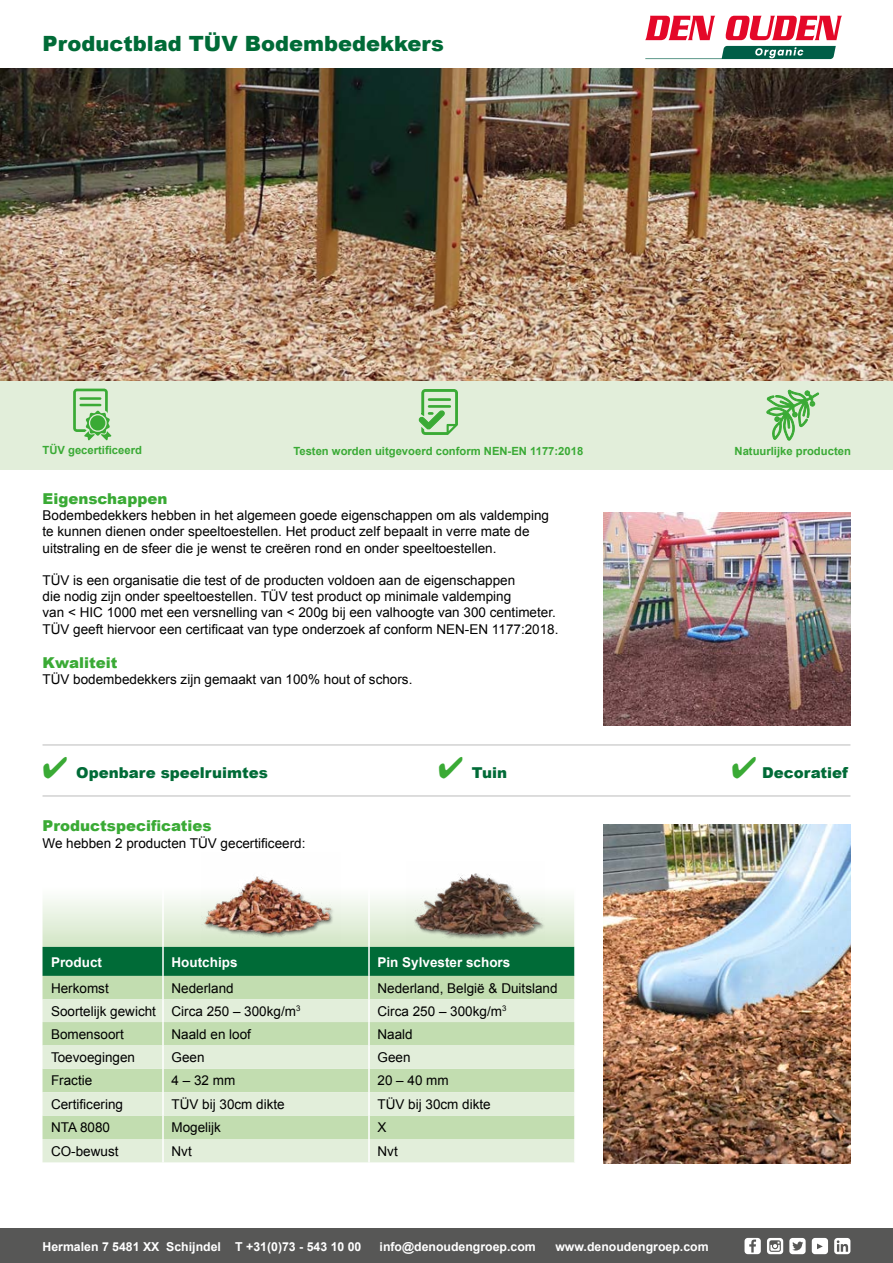
<style>
.page{position:relative;width:893px;height:1263px;background:#fff}
.page>*{position:absolute;margin:0;border:0;box-sizing:border-box;transform-origin:0 0}
.t1{font:900 21px "Arial";color:#006b37}
.t2{font:900 15px "Arial";color:#3aaa35}
.t3{font:900 15px "Arial";color:#006b37}
.t4{font:13.5px/16.2px "Arial";color:#000}
.t5{font:700 13.5px "Arial";color:#fff}
.t6{font:700 12.3px "Arial";color:#fff}
.t7{font:700 11.25px "Arial";color:#3aaa35}
.s1{color:#3aaa35}
</style>
<div class="page">
<svg style="left:43px;top:898px;width:531px;height:78px;background:#68a782"></svg>
<div style="left:43px;top:976px;width:531px;height:23px;background:#c2ddb0"></div>
<svg style="left:43px;top:999px;width:531px;height:163px;background:#d4e6c8"></svg>
<hr style="left:162px;top:887px;width:2px;height:60px;background:#fff">
<hr style="left:368px;top:887px;width:2px;height:60px;background:#fff">
<hr style="left:162px;top:947px;width:2px;height:29px;background:#fff">
<hr style="left:368px;top:947px;width:2px;height:29px;background:#fff">
<hr style="left:162px;top:976px;width:2px;height:23px;background:#fff">
<hr style="left:368px;top:976px;width:2px;height:23px;background:#fff">
<hr style="left:162px;top:999px;width:2px;height:23px;background:#fff">
<hr style="left:368px;top:999px;width:2px;height:23px;background:#fff">
<hr style="left:162px;top:1022px;width:2px;height:23px;background:#fff">
<hr style="left:368px;top:1022px;width:2px;height:23px;background:#fff">
<hr style="left:162px;top:1069px;width:2px;height:23px;background:#fff">
<hr style="left:368px;top:1069px;width:2px;height:23px;background:#fff">
<hr style="left:162px;top:1115px;width:2px;height:24px;background:#fff">
<hr style="left:368px;top:1115px;width:2px;height:24px;background:#fff">
<hr style="left:162px;top:1045px;width:2px;height:24px;background:#fff">
<hr style="left:368px;top:1045px;width:2px;height:24px;background:#fff">
<hr style="left:162px;top:1092px;width:2px;height:23px;background:#fff">
<hr style="left:368px;top:1092px;width:2px;height:23px;background:#fff">
<hr style="left:162px;top:1139px;width:2px;height:23px;background:#fff">
<hr style="left:368px;top:1139px;width:2px;height:23px;background:#fff">
<div style="left:0;top:381px;width:893px;height:89px;background:#e2eeda"></div>
<img style="left:604px;top:512px;width:246px;height:213px">
<div style="left:0;top:1229px;width:893px;height:34px;background:#575756"></div>
<hr style="left:43px;top:744px;width:807px;height:2px;background:#d2d2d2">
<hr style="left:43px;top:795px;width:807px;height:2px;background:#d2d2d2">
<div style="left:744px;top:1238px;width:17px;height:16px;background:#fff;border-radius:3px"></div>
<svg style="left:749px;top:1239px;width:7px;height:13px"></svg>
<div style="left:812px;top:1238px;width:16px;height:16px;background:#fff;border-radius:3px"></div>
<div style="left:767px;top:1238px;width:16px;height:16px;background:#fff;border-radius:3px"></div>
<svg style="left:769px;top:1240px;width:12px;height:12px"></svg>
<div style="left:834px;top:1238px;width:16px;height:16px;background:#fff;border-radius:3px"></div>
<div style="left:789px;top:1238px;width:17px;height:16px;background:#fff;border-radius:3px"></div>
<svg style="left:792px;top:1241px;width:11px;height:9px"></svg>
<svg style="left:837px;top:1240px;width:11px;height:12px"></svg>
<svg style="left:817px;top:1243px;width:6px;height:6px"></svg>
<img style="left:604px;top:825px;width:246px;height:338px">
<img style="left:202px;top:876px;width:138px;height:67px">
<div style="left:414px;top:873px;width:133px;height:72px;background:#000;opacity:.5"></div>
<img style="left:406px;top:873px;width:138px;height:69px">
<svg style="left:766px;top:389px;width:53px;height:52px"></svg>
<svg style="left:73px;top:389px;width:38px;height:52px"></svg>
<div style="left:90px;top:415px;width:15px;height:16px;background:#3aaa35;border-radius:50%"></div>
<svg style="left:418px;top:389px;width:40px;height:46px"></svg>
<img style="left:0;top:68px;width:893px;height:313px">
<svg style="left:645px;top:16px;width:70px;height:24px"></svg>
<svg style="left:725px;top:16px;width:117px;height:24px"></svg>
<svg style="left:645px;top:46px;width:191px;height:13px"></svg>
<h1 class="t1" style="left:43px;top:28px;width:403px">Productblad TÜV Bodembedekkers</h1>
<p class="t7" style="left:43px;top:443px;width:101px">TÜV gecertificeerd</p>
<p class="t7" style="left:293px;top:443px;width:291px">Testen worden uitgevoerd conform NEN-EN 1177:2018</p>
<p class="t7" style="left:735px;top:443px;width:118px">Natuurlijke producten</p>
<p class="t2" style="left:43px;top:488px;width:126px">Eigenschappen</p>
<p class="t4" style="left:43px;top:507px;width:508px">Bodembedekkers hebben in het algemeen goede eigenschappen om als valdemping te kunnen dienen onder speeltoestellen. Het product zelf bepaalt in verre mate de uitstraling en de sfeer die je wenst te creëren rond en onder speeltoestellen.</p>
<p class="t4" style="left:43px;top:572px;width:518px">TÜV is een organisatie die test of de producten voldoen aan de eigenschappen<br>die nodig zijn onder speeltoestellen. TÜV test product op minimale valdemping<br>van &lt; HIC 1000 met een versnelling van &lt; 200g bij een valhoogte van 300 centimeter.<br>TÜV geeft hiervoor een certificaat van type onderzoek af conform NEN-EN 1177:2018.</p>
<p class="t2" style="left:43px;top:652px;width:76px">Kwaliteit</p>
<p class="t4" style="left:43px;top:671px;width:371px">TÜV bodembedekkers zijn gemaakt van 100% hout of schors.</p>
<p class="t3" style="left:43px;top:761px;width:227px"><span class="s1">✔</span> Openbare speelruimtes</p>
<p class="t3" style="left:438px;top:762px;width:70px"><span class="s1">✔</span> Tuin</p>
<p class="t3" style="left:731px;top:762px;width:118px"><span class="s1">✔</span> Decoratief</p>
<p class="t2" style="left:43px;top:815px;width:171px">Productspecificaties</p>
<p class="t4" style="left:43px;top:835px;width:264px">We hebben 2 producten TÜV gecertificeerd:</p>
<p class="t5" style="left:51px;top:954px;width:53px">Product</p>
<p class="t5" style="left:171px;top:954px;width:68px">Houtchips</p>
<p class="t5" style="left:377px;top:954px;width:134px">Pin Sylvester schors</p>
<p class="t4" style="left:51px;top:980px;width:59px">Herkomst</p>
<p class="t4" style="left:171px;top:980px;width:64px">Nederland</p>
<p class="t4" style="left:377px;top:980px;width:182px">Nederland, België &amp; Duitsland</p>
<p class="t4" style="left:51px;top:1003px;width:251px">Soortelijk gewicht Circa 250 – 300kg/m<sup>3</sup></p>
<p class="t4" style="left:377px;top:1003px;width:130px">Circa 250 – 300kg/m<sup>3</sup></p>
<p class="t4" style="left:51px;top:1026px;width:74px">Bomensoort</p>
<p class="t4" style="left:171px;top:1026px;width:81px">Naald en loof</p>
<p class="t4" style="left:377px;top:1026px;width:37px">Naald</p>
<p class="t4" style="left:51px;top:1049px;width:86px">Toevoegingen</p>
<p class="t4" style="left:171px;top:1049px;width:35px">Geen</p>
<p class="t4" style="left:377px;top:1049px;width:35px">Geen</p>
<p class="t4" style="left:51px;top:1073px;width:43px">Fractie</p>
<p class="t4" style="left:171px;top:1073px;width:65px">4 – 32 mm</p>
<p class="t4" style="left:377px;top:1073px;width:73px">20 – 40 mm</p>
<p class="t4" style="left:51px;top:1096px;width:74px">Certificering</p>
<p class="t4" style="left:171px;top:1096px;width:115px">TÜV bij 30cm dikte</p>
<p class="t4" style="left:377px;top:1096px;width:115px">TÜV bij 30cm dikte</p>
<p class="t4" style="left:51px;top:1119px;width:61px">NTA 8080</p>
<p class="t4" style="left:171px;top:1119px;width:51px">Mogelijk</p>
<p class="t4" style="left:377px;top:1119px;width:11px">X</p>
<p class="t4" style="left:51px;top:1143px;width:69px">CO-bewust</p>
<p class="t4" style="left:171px;top:1143px;width:22px">Nvt</p>
<p class="t4" style="left:377px;top:1143px;width:22px">Nvt</p>
<p class="t6" style="left:43px;top:1238px;width:180px">Hermalen 7 5481 XX Schijndel</p>
<p class="t6" style="left:235px;top:1238px;width:128px">T +31(0)73 - 543 10 00</p>
<p class="t6" style="left:380px;top:1238px;width:158px">info@denoudengroep.com</p>
<p class="t6" style="left:555px;top:1238px;width:155px">www.denoudengroep.com</p>
</div>
